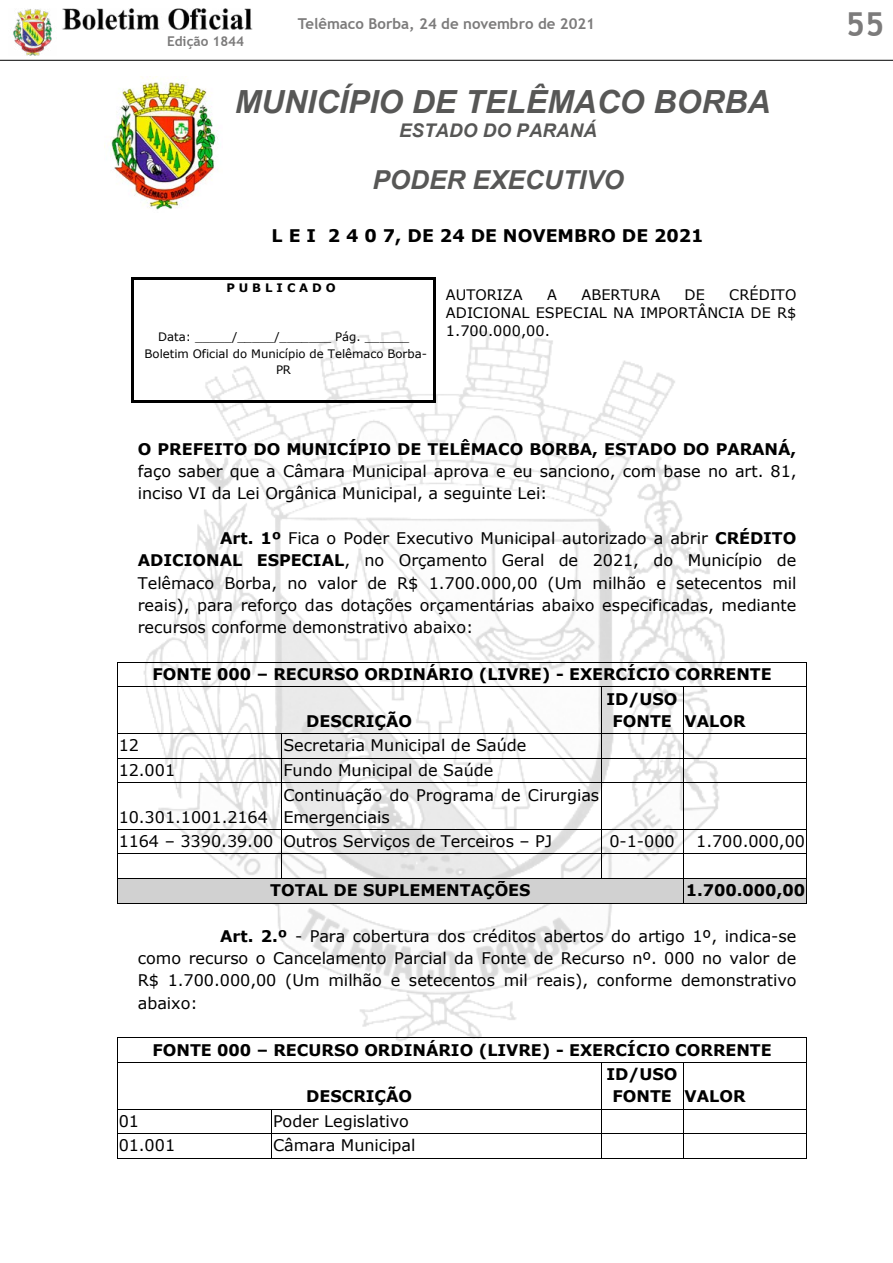
<style>
.page{position:relative;width:893px;height:1263px;background:#fff}
.page>*{position:absolute;margin:0;border:0;box-sizing:border-box;transform-origin:0 0}
.t1{font:700 33px "Trebuchet MS";color:#7c7b7b}
.t2{font:italic 700 31.95px "Arial";color:#575756}
.t3{font:italic 700 26.1px "Arial";color:#575756}
.t4{font:italic 700 18.75px "Arial";color:#575756}
.t5{font:700 17.4px "Verdana";color:#000}
.t6{font:16.05px/22.4px "Verdana";letter-spacing:-.005em;color:#000}
.t7{font:700 16.05px/22.4px "Verdana";color:#000}
.t8{font:700 15px "Trebuchet MS";color:#7c7b7b}
.t9{font:14.4px/17.5px "Verdana";letter-spacing:.005em;color:#000;text-align:justify}
.t10{font:700 13.5px "Trebuchet MS";color:#7c7b7b}
.t11{font:11.7px/16.4px "Verdana";letter-spacing:-.005em;color:#000;text-align:center}
.t12{font:700 11.7px "Verdana";color:#000}
.s1{font-weight:700}
</style>
<div class="page">
<img style="left:13px;top:9px;width:39px;height:47px">
<img style="left:62px;top:8px;width:191px;height:21px">
<hr style="left:0;top:60px;width:893px;height:1px;background:#000">
<img style="left:104px;top:76px;width:114px;height:134px">
<img style="left:131px;top:293px;width:594px;height:749px">
<hr style="left:118px;top:662px;width:688px;height:1px;background:#000">
<svg style="left:117px;top:662px;width:1px;height:27px"></svg>
<hr style="left:118px;top:686px;width:483px;height:1px;background:#000">
<hr style="left:601px;top:686px;width:82px;height:1px;background:#000">
<hr style="left:684px;top:686px;width:122px;height:1px;background:#000">
<svg style="left:806px;top:662px;width:1px;height:27px"></svg>
<hr style="left:117px;top:689px;width:1px;height:44px;background:#000">
<hr style="left:601px;top:689px;width:1px;height:44px;background:#000">
<hr style="left:683px;top:689px;width:1px;height:44px;background:#000">
<hr style="left:806px;top:689px;width:1px;height:44px;background:#000">
<hr style="left:118px;top:733px;width:164px;height:1px;background:#000">
<hr style="left:282px;top:733px;width:319px;height:1px;background:#000">
<hr style="left:601px;top:733px;width:82px;height:1px;background:#000">
<hr style="left:684px;top:733px;width:122px;height:1px;background:#000">
<hr style="left:118px;top:758px;width:164px;height:1px;background:#000">
<hr style="left:282px;top:758px;width:319px;height:1px;background:#000">
<hr style="left:601px;top:758px;width:82px;height:1px;background:#000">
<hr style="left:684px;top:758px;width:122px;height:1px;background:#000">
<svg style="left:117px;top:733px;width:1px;height:51px"></svg>
<hr style="left:118px;top:782px;width:164px;height:1px;background:#000">
<svg style="left:282px;top:734px;width:1px;height:50px"></svg>
<hr style="left:282px;top:782px;width:319px;height:1px;background:#000">
<svg style="left:601px;top:734px;width:1px;height:50px"></svg>
<hr style="left:601px;top:782px;width:82px;height:1px;background:#000">
<svg style="left:683px;top:733px;width:1px;height:51px"></svg>
<hr style="left:684px;top:782px;width:122px;height:1px;background:#000">
<svg style="left:806px;top:733px;width:1px;height:51px"></svg>
<hr style="left:117px;top:784px;width:1px;height:45px;background:#000">
<hr style="left:282px;top:784px;width:1px;height:45px;background:#000">
<hr style="left:601px;top:784px;width:1px;height:45px;background:#000">
<hr style="left:683px;top:784px;width:1px;height:45px;background:#000">
<hr style="left:806px;top:784px;width:1px;height:45px;background:#000">
<hr style="left:118px;top:829px;width:164px;height:1px;background:#000">
<hr style="left:282px;top:829px;width:319px;height:1px;background:#000">
<hr style="left:601px;top:829px;width:82px;height:1px;background:#000">
<hr style="left:684px;top:829px;width:122px;height:1px;background:#000">
<hr style="left:118px;top:853px;width:164px;height:1px;background:#000">
<hr style="left:282px;top:853px;width:319px;height:1px;background:#000">
<hr style="left:601px;top:853px;width:82px;height:1px;background:#000">
<hr style="left:684px;top:853px;width:122px;height:1px;background:#000">
<div style="left:119px;top:880px;width:563px;height:23px;background:#d1d1d1"></div>
<div style="left:685px;top:880px;width:120px;height:23px;background:#d1d1d1"></div>
<hr style="left:118px;top:878px;width:164px;height:1px;background:#000">
<hr style="left:118px;top:879px;width:164px;height:1px;background:#d1d1d1">
<svg style="left:282px;top:830px;width:1px;height:48px"></svg>
<hr style="left:282px;top:878px;width:319px;height:1px;background:#000">
<hr style="left:282px;top:879px;width:319px;height:1px;background:#d1d1d1">
<svg style="left:601px;top:830px;width:1px;height:48px"></svg>
<hr style="left:601px;top:878px;width:82px;height:1px;background:#000">
<hr style="left:601px;top:879px;width:82px;height:1px;background:#d1d1d1">
<hr style="left:684px;top:878px;width:122px;height:1px;background:#000">
<hr style="left:684px;top:879px;width:122px;height:1px;background:#d1d1d1">
<svg style="left:117px;top:829px;width:1px;height:75px"></svg>
<hr style="left:118px;top:903px;width:565px;height:1px;background:#000">
<svg style="left:683px;top:829px;width:1px;height:75px"></svg>
<hr style="left:684px;top:903px;width:122px;height:1px;background:#000">
<svg style="left:806px;top:829px;width:1px;height:75px"></svg>
<hr style="left:118px;top:1037px;width:688px;height:1px;background:#000">
<svg style="left:117px;top:1037px;width:1px;height:27px"></svg>
<hr style="left:118px;top:1062px;width:483px;height:1px;background:#000">
<hr style="left:601px;top:1062px;width:82px;height:1px;background:#000">
<hr style="left:684px;top:1062px;width:122px;height:1px;background:#000">
<svg style="left:806px;top:1037px;width:1px;height:27px"></svg>
<hr style="left:117px;top:1064px;width:1px;height:45px;background:#000">
<hr style="left:601px;top:1064px;width:1px;height:45px;background:#000">
<hr style="left:683px;top:1064px;width:1px;height:45px;background:#000">
<hr style="left:806px;top:1064px;width:1px;height:45px;background:#000">
<hr style="left:118px;top:1109px;width:153px;height:1px;background:#000">
<hr style="left:272px;top:1109px;width:329px;height:1px;background:#000">
<hr style="left:601px;top:1109px;width:82px;height:1px;background:#000">
<hr style="left:684px;top:1109px;width:122px;height:1px;background:#000">
<hr style="left:118px;top:1133px;width:153px;height:1px;background:#000">
<hr style="left:272px;top:1133px;width:329px;height:1px;background:#000">
<hr style="left:601px;top:1133px;width:82px;height:1px;background:#000">
<hr style="left:684px;top:1133px;width:122px;height:1px;background:#000">
<svg style="left:117px;top:1109px;width:1px;height:50px"></svg>
<hr style="left:118px;top:1158px;width:153px;height:1px;background:#000">
<svg style="left:271px;top:1109px;width:1px;height:50px"></svg>
<hr style="left:272px;top:1158px;width:329px;height:1px;background:#000">
<svg style="left:601px;top:1110px;width:1px;height:48px"></svg>
<hr style="left:601px;top:1158px;width:82px;height:1px;background:#000">
<svg style="left:683px;top:1109px;width:1px;height:50px"></svg>
<hr style="left:684px;top:1158px;width:122px;height:1px;background:#000">
<svg style="left:806px;top:1109px;width:1px;height:50px"></svg>
<hr style="left:134px;top:278px;width:300px;height:2px;background:#000">
<hr style="left:132px;top:280px;width:2px;height:121px;background:#000">
<hr style="left:134px;top:401px;width:300px;height:2px;background:#000">
<hr style="left:434px;top:280px;width:2px;height:121px;background:#000">
<p class="t8" style="left:298px;top:14px;width:299px">Telêmaco Borba, 24 de novembro de 2021</p>
<h1 class="t1" style="left:846px;top:3px;width:40px">55</h1>
<p class="t10" style="left:167px;top:33px;width:79px">Edição 1844</p>
<h2 class="t2" style="left:235px;top:80px;width:537px">MUNICÍPIO DE TELÊMACO BORBA</h2>
<p class="t4" style="left:399px;top:118px;width:200px">ESTADO DO PARANÁ</p>
<h3 class="t3" style="left:372px;top:162px;width:253px">PODER EXECUTIVO</h3>
<p class="t5" style="left:272px;top:223px;width:433px">L E I 2 4 0 7, DE 24 DE NOVEMBRO DE 2021</p>
<p class="t12" style="left:226px;top:279px;width:111px">P U B L I C A D O</p>
<p class="t11" style="left:145px;top:329px;width:284px">Data: _____/_____/_______ Pág. ______<br>Boletim Oficial do Município de Telêmaco Borba-<br>PR</p>
<p class="t9" style="left:446px;top:286px;width:352px;text-indent:283px">CRÉDITO ADICIONAL ESPECIAL NA IMPORTÂNCIA DE R$ 1.700.000,00.</p>
<p class="t9" style="left:446px;top:286px;width:78px">AUTORIZA</p>
<p class="t9" style="left:547px;top:286px;width:11px">A</p>
<p class="t9" style="left:581px;top:286px;width:80px">ABERTURA</p>
<p class="t9" style="left:684px;top:286px;width:22px">DE</p>
<p class="t7" style="left:138px;top:437px;width:660px">O PREFEITO DO MUNICÍPIO DE TELÊMACO BORBA, ESTADO DO PARANÁ,</p>
<p class="t6" style="left:138px;top:460px;width:660px">faço saber que a Câmara Municipal aprova e eu sanciono, com base no art. 81, inciso VI da Lei Orgânica Municipal, a seguinte Lei:</p>
<p class="t6" style="left:138px;top:527px;width:660px;text-align:justify;text-indent:82px"><span class="s1">Art. 1º</span> Fica o Poder Executivo Municipal autorizado a abrir <span class="s1">CRÉDITO ADICIONAL ESPECIAL</span>, no Orçamento Geral de 2021, do Município de Telêmaco Borba, no valor de R$ 1.700.000,00 (Um milhão e setecentos mil reais), para reforço das dotações orçamentárias abaixo especificadas, mediante recursos conforme demonstrativo abaixo:</p>
<p class="t7" style="left:152px;top:663px;width:621px">FONTE 000 – RECURSO ORDINÁRIO (LIVRE) - EXERCÍCIO CORRENTE</p>
<p class="t7" style="left:306px;top:710px;width:107px">DESCRIÇÃO</p>
<p class="t7" style="left:612px;top:687px;width:135px;text-indent:-6px">ID/USO<br>FONTE VALOR</p>
<p class="t6" style="left:119px;top:734px;width:22px">12</p>
<p class="t6" style="left:283px;top:734px;width:245px">Secretaria Municipal de Saúde</p>
<p class="t6" style="left:119px;top:759px;width:58px">12.001</p>
<p class="t6" style="left:283px;top:759px;width:212px">Fundo Municipal de Saúde</p>
<p class="t6" style="left:119px;top:806px;width:151px">10.301.1001.2164</p>
<p class="t6" style="left:283px;top:783px;width:317px">Continuação do Programa de Cirurgias<br>Emergenciais</p>
<p class="t6" style="left:119px;top:830px;width:435px">1164 – 3390.39.00 Outros Serviços de Terceiros – PJ</p>
<p class="t6" style="left:609px;top:830px;width:67px">0-1-000</p>
<p class="t6" style="left:696px;top:830px;width:110px">1.700.000,00</p>
<p class="t7" style="left:270px;top:879px;width:262px">TOTAL DE SUPLEMENTAÇÕES</p>
<p class="t7" style="left:686px;top:879px;width:121px">1.700.000,00</p>
<p class="t6" style="left:138px;top:924px;width:660px;text-align:justify;text-indent:82px"><span class="s1">Art. 2.º</span> - Para cobertura dos créditos abertos do artigo 1º, indica-se como recurso o Cancelamento Parcial da Fonte de Recurso nº. 000 no valor de R$ 1.700.000,00 (Um milhão e setecentos mil reais), conforme demonstrativo abaixo:</p>
<p class="t7" style="left:152px;top:1038px;width:621px">FONTE 000 – RECURSO ORDINÁRIO (LIVRE) - EXERCÍCIO CORRENTE</p>
<p class="t7" style="left:306px;top:1085px;width:107px">DESCRIÇÃO</p>
<p class="t7" style="left:612px;top:1063px;width:135px;text-indent:-6px">ID/USO<br>FONTE VALOR</p>
<p class="t6" style="left:119px;top:1110px;width:22px">01</p>
<p class="t6" style="left:273px;top:1110px;width:137px">Poder Legislativo</p>
<p class="t6" style="left:119px;top:1134px;width:58px">01.001</p>
<p class="t6" style="left:273px;top:1134px;width:144px">Câmara Municipal</p>
</div>
